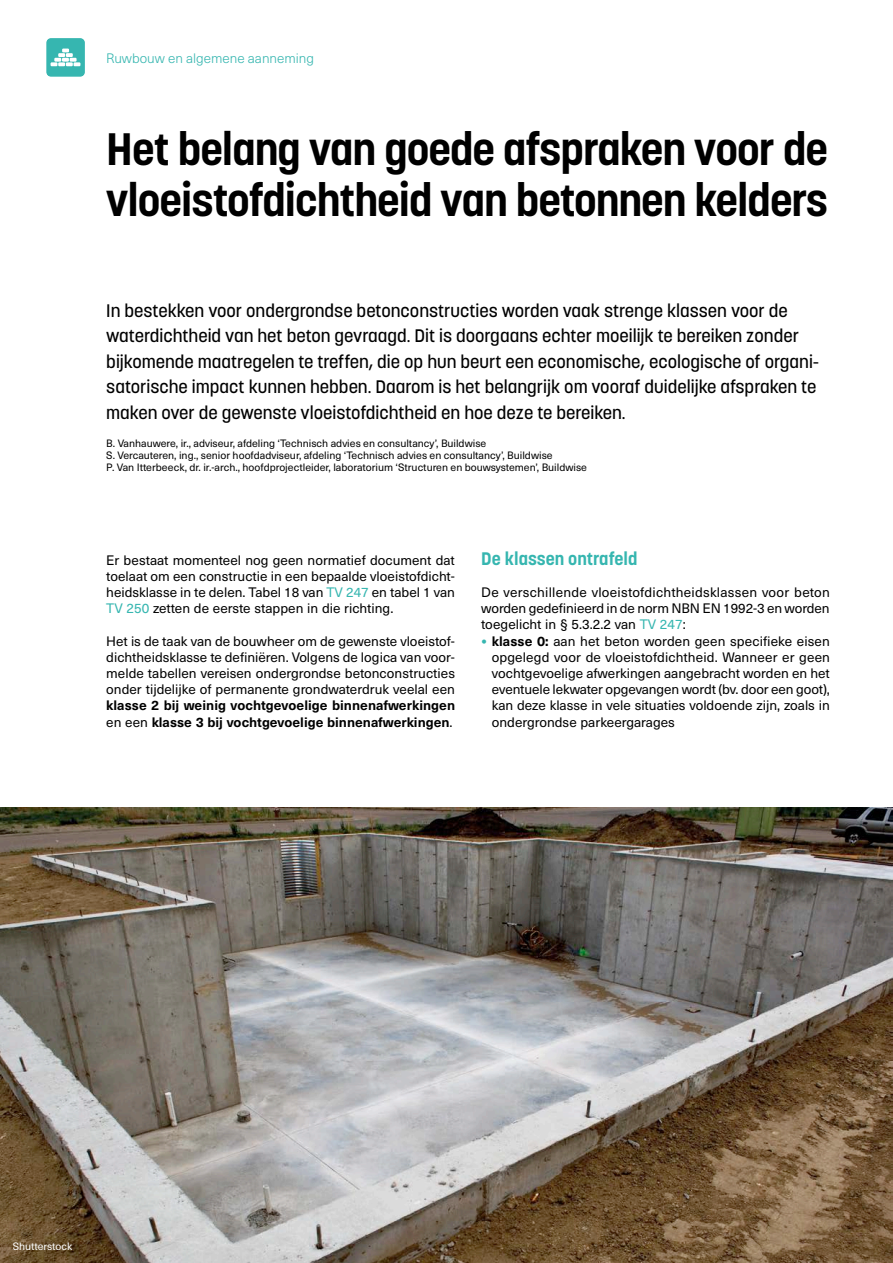
<style>
.page{position:relative;width:893px;height:1263px;background:#fff}
.page>*{position:absolute;margin:0;border:0;box-sizing:border-box;transform-origin:0 0}
.t1{font:700 45px/51px "Korolev";letter-spacing:-.02em;color:#000}
.t2{font:500 18px/25.5px "Korolev";color:#000}
.t3{font:700 18px "Korolev";color:#36b6b0}
.t4{font:13.5px/16.2px "Neue Haas Unica W1 G";color:#000;text-align:justify}
.t5{font:700 13.5px/16.2px "Neue Haas Unica W1 G";color:#000}
.t6{font:300 13.5px "Neue Haas Unica W1 G";color:#36b6b0}
.t7{font:10.5px/12px "Neue Haas Unica W1 G";color:#000}
.t8{font:10.5px "Neue Haas Unica W1 G";color:#fff}
.s1{color:#36b6b0}
.s2{font-weight:400}
.s3{font-size:18px;color:#36b6b0}
.s4{font-weight:700}
</style>
<div class="page">
<img style="left:0;top:808px;width:893px;height:455px">
<svg style="left:46px;top:38px;width:39px;height:39px;background:#5ec4bf"></svg>
<p class="t6" style="left:106px;top:49px;width:209px">Ruwbouw en algemene aanneming</p>
<h1 class="t1" style="left:106px;top:124px;width:723px">Het belang van goede afspraken voor de vloeistofdichtheid van betonnen kelders</h1>
<p class="t2" style="left:106px;top:298px;width:714px">In bestekken voor ondergrondse betonconstructies worden vaak strenge klassen voor de waterdichtheid van het beton gevraagd. Dit is doorgaans echter moeilijk te bereiken zonder bijkomende maatregelen te treffen, die op hun beurt een economische, ecologische of organi&shy;satorische impact kunnen hebben. Daarom is het belangrijk om vooraf duidelijke afspraken te maken over de gewenste vloeistofdichtheid en hoe deze te bereiken.</p>
<p class="t7" style="left:106px;top:437px;width:482px">B. Vanhauwere, ir., adviseur, afdeling ‘Technisch advies en consultancy’, Buildwise<br>S. Vercauteren, ing., senior hoofdadviseur, afdeling ‘Technisch advies en consultancy’, Buildwise<br>P. Van Itterbeeck, dr. ir.-arch., hoofdprojectleider, laboratorium ‘Structuren en bouwsystemen’, Buildwise</p>
<p class="t4" style="left:106px;top:551px;width:350px">Er bestaat momenteel nog geen normatief document dat toelaat om een constructie in een bepaalde vloeistofdicht&shy;heidsklasse in te delen. Tabel 18 van <span class="s1">TV 247</span> en tabel 1 van <span class="s1">TV 250</span> zetten de eerste stappen in die richting.</p>
<p class="t4" style="left:106px;top:632px;width:350px">Het is de taak van de bouwheer om de gewenste vloeistof&shy;dichtheidsklasse te definiëren. Volgens de logica van voor&shy;melde tabellen vereisen ondergrondse betonconstructies onder tijdelijke of permanente grondwaterdruk veelal een</p>
<p class="t5" style="left:106px;top:697px;width:350px">klasse 2 bij weinig vochtgevoelige binnenafwerkingen <span class="s2">en een</span> klasse 3 bij vochtgevoelige binnenafwerkingen<span class="s2">.</span></p>
<h2 class="t3" style="left:481px;top:547px;width:158px">De klassen ontrafeld</h2>
<p class="t4" style="left:481px;top:583px;width:350px">De verschillende vloeistofdichtheidsklassen voor beton worden gedefinieerd in de norm NBN EN 1992-3 en worden toegelicht in § 5.3.2.2 van <span class="s1">TV 247</span>:</p>
<p class="t4" style="left:492px;top:632px;width:340px;text-indent:-11px"><span class="s3">•</span> <span class="s4">klasse 0:</span> aan het beton worden geen specifieke eisen opgelegd voor de vloeistofdichtheid. Wanneer er geen vochtgevoelige afwerkingen aangebracht worden en het eventuele lekwater opgevangen wordt (bv. door een goot), kan deze klasse in vele situaties voldoende zijn, zoals in ondergrondse parkeergarages</p>
<p class="t8" style="left:13px;top:1239px;width:61px">Shutterstock</p>
</div>
